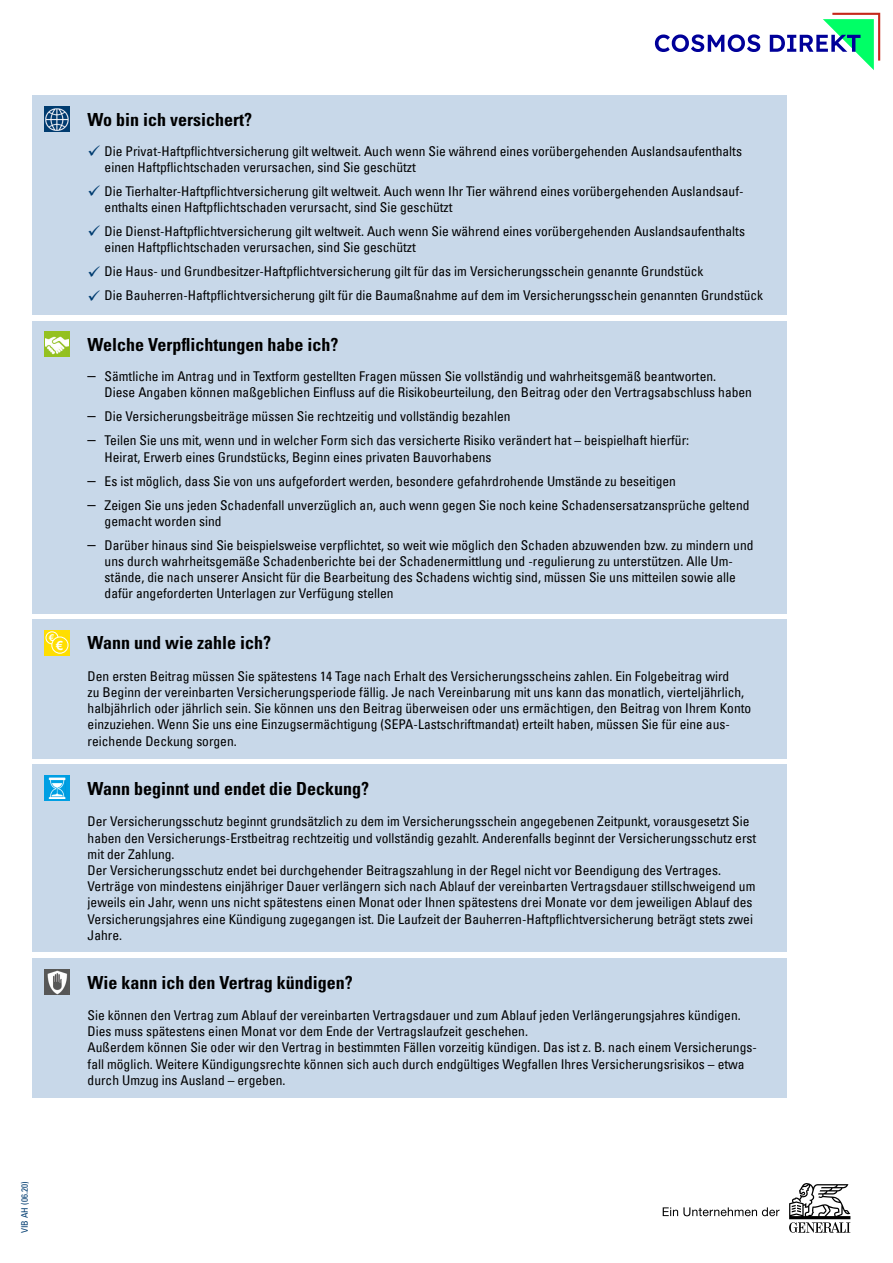
<style>
.page{position:relative;width:893px;height:1263px;background:#fff}
.page>*{position:absolute;margin:0;border:0;box-sizing:border-box;transform-origin:0 0}
.t1{font:700 condensed 18px "Univers LT Std";color:#000}
.t2{font:condensed 13.5px/16.2px "Univers LT";color:#000}
.t3{font:700 12.45px "Arial";color:#fff}
.t4{font:700 9.3px "Arial";color:#fff}
.t5{font:condensed 9px "Univers LT";color:#003c70}
.s1{color:#003c70}
.s2{font-size:16.5px}
</style>
<div class="page">
<div style="left:32px;top:96px;width:755px;height:219px;background:#c8d8e9"></div>
<svg style="left:44px;top:106px;width:26px;height:26px"></svg>
<img style="left:46px;top:108px;width:22px;height:22px">
<div style="left:32px;top:321px;width:755px;height:292px;background:#c8d8e9"></div>
<svg style="left:44px;top:331px;width:26px;height:26px"></svg>
<img style="left:46px;top:333px;width:22px;height:23px">
<div style="left:32px;top:619px;width:755px;height:139px;background:#c8d8e9"></div>
<svg style="left:44px;top:630px;width:26px;height:25px"></svg>
<div style="left:46px;top:632px;width:12px;height:12px;background:#ffde00;border-radius:50%"></div>
<div style="left:46px;top:631px;width:12px;height:13px;border:1px solid #fff;border-radius:50%"></div>
<div style="left:52px;top:637px;width:16px;height:16px;background:#ffde00;border-radius:50%"></div>
<div style="left:51px;top:637px;width:17px;height:17px;border:1px solid #fff;border-radius:50%"></div>
<div style="left:32px;top:765px;width:755px;height:187px;background:#c8d8e9"></div>
<div style="left:44px;top:775px;width:26px;height:26px;background:#009fe3"></div>
<img style="left:49px;top:778px;width:16px;height:21px">
<div style="left:32px;top:958px;width:755px;height:140px;background:#c8d8e9"></div>
<div style="left:44px;top:969px;width:26px;height:26px;background:#575756"></div>
<img style="left:47px;top:971px;width:21px;height:23px">
<svg style="left:789px;top:1183px;width:61px;height:50px"></svg>
<svg style="left:663px;top:1207px;width:116px;height:9px"></svg>
<svg style="left:655px;top:13px;width:225px;height:57px"></svg>
<p class="t4" style="left:49px;top:632px;width:7px">€</p>
<p class="t3" style="left:56px;top:637px;width:8px">€</p>
<h1 class="t1" style="left:88px;top:108px;width:166px">Wo bin ich versichert?</h1>
<p class="t2" style="left:105px;top:143px;width:639px;text-indent:-17px"><span class="s1">✓</span> Die Privat-Haftpflichtversicherung gilt weltweit. Auch wenn Sie während eines vorübergehenden Auslandsaufenthalts einen Haftpflichtschaden verursachen, sind Sie geschützt</p>
<p class="t2" style="left:105px;top:183px;width:640px;text-indent:-17px"><span class="s1">✓</span> Die Tierhalter-Haftpflichtversicherung gilt weltweit. Auch wenn Ihr Tier während eines vorübergehenden Auslandsauf&shy;enthalts einen Haftpflichtschaden verursacht, sind Sie geschützt</p>
<p class="t2" style="left:105px;top:223px;width:642px;text-indent:-17px"><span class="s1">✓</span> Die Dienst-Haftpflichtversicherung gilt weltweit. Auch wenn Sie während eines vorübergehenden Auslandsaufenthalts einen Haftpflichtschaden verursachen, sind Sie geschützt</p>
<p class="t2" style="left:88px;top:263px;width:617px"><span class="s1">✓</span> Die Haus- und Grundbesitzer-Haftpflichtversicherung gilt für das im Versicherungsschein genannte Grundstück</p>
<p class="t2" style="left:88px;top:287px;width:677px"><span class="s1">✓</span> Die Bauherren-Haftpflichtversicherung gilt für die Baumaßnahme auf dem im Versicherungsschein genannten Grundstück</p>
<h1 class="t1" style="left:88px;top:334px;width:252px">Welche Verpflichtungen habe ich?</h1>
<p class="t2" style="left:105px;top:368px;width:649px;text-indent:-17px"><span class="s2">–</span> Sämtliche im Antrag und in Textform gestellten Fragen müssen Sie vollständig und wahrheitsgemäß beantworten.<br>Diese Angaben können maßgeblichen Einfluss auf die Risikobeurteilung, den Beitrag oder den Vertragsabschluss haben</p>
<p class="t2" style="left:88px;top:408px;width:424px"><span class="s2">–</span> Die Versicherungsbeiträge müssen Sie rechtzeitig und vollständig bezahlen</p>
<p class="t2" style="left:105px;top:432px;width:586px;text-indent:-17px"><span class="s2">–</span> Teilen Sie uns mit, wenn und in welcher Form sich das versicherte Risiko verändert hat – beispielhaft hierfür:<br>Heirat, Erwerb eines Grundstücks, Beginn eines privaten Bauvorhabens</p>
<p class="t2" style="left:88px;top:472px;width:590px"><span class="s2">–</span> Es ist möglich, dass Sie von uns aufgefordert werden, besondere gefahrdrohende Umstände zu beseitigen</p>
<p class="t2" style="left:105px;top:496px;width:646px;text-indent:-17px"><span class="s2">–</span> Zeigen Sie uns jeden Schadenfall unverzüglich an, auch wenn gegen Sie noch keine Schadensersatzansprüche geltend gemacht worden sind</p>
<p class="t2" style="left:105px;top:537px;width:650px;text-indent:-17px"><span class="s2">–</span> Darüber hinaus sind Sie beispielsweise verpflichtet, so weit wie möglich den Schaden abzuwenden bzw. zu mindern und uns durch wahrheitsgemäße Schadenberichte bei der Schadenermittlung und -regulierung zu unterstützen. Alle Um&shy;stände, die nach unserer Ansicht für die Bearbeitung des Schadens wichtig sind, müssen Sie uns mitteilen sowie alle dafür angeforderten Unterlagen zur Verfügung stellen</p>
<h1 class="t1" style="left:88px;top:632px;width:185px">Wann und wie zahle ich?</h1>
<p class="t2" style="left:88px;top:668px;width:665px">Den ersten Beitrag müssen Sie spätestens 14 Tage nach Erhalt des Versicherungsscheins zahlen. Ein Folgebeitrag wird<br>zu Beginn der vereinbarten Versicherungsperiode fällig. Je nach Vereinbarung mit uns kann das monatlich, vierteljährlich, halbjährlich oder jährlich sein. Sie können uns den Beitrag überweisen oder uns ermächtigen, den Beitrag von Ihrem Konto einzuziehen. Wenn Sie uns eine Einzugsermächtigung (SEPA-Lastschriftmandat) erteilt haben, müssen Sie für eine aus&shy;reichende Deckung sorgen.</p>
<h1 class="t1" style="left:88px;top:777px;width:283px">Wann beginnt und endet die Deckung?</h1>
<p class="t2" style="left:88px;top:813px;width:670px">Der Versicherungsschutz beginnt grundsätzlich zu dem im Versicherungsschein angegebenen Zeitpunkt, vorausgesetzt Sie haben den Versicherungs-Erstbeitrag rechtzeitig und vollständig gezahlt. Anderenfalls beginnt der Versicherungsschutz erst mit der Zahlung.<br>Der Versicherungsschutz endet bei durchgehender Beitragszahlung in der Regel nicht vor Beendigung des Vertrages.<br>Verträge von mindestens einjähriger Dauer verlängern sich nach Ablauf der vereinbarten Vertragsdauer stillschweigend um jeweils ein Jahr, wenn uns nicht spätestens einen Monat oder Ihnen spätestens drei Monate vor dem jeweiligen Ablauf des Versicherungsjahres eine Kündigung zugegangen ist. Die Laufzeit der Bauherren-Haftpflichtversicherung beträgt stets zwei Jahre.</p>
<h1 class="t1" style="left:88px;top:971px;width:267px">Wie kann ich den Vertrag kündigen?</h1>
<p class="t2" style="left:88px;top:1007px;width:671px">Sie können den Vertrag zum Ablauf der vereinbarten Vertragsdauer und zum Ablauf jeden Verlängerungsjahres kündigen.<br>Dies muss spätestens einen Monat vor dem Ende der Vertragslaufzeit geschehen.<br>Außerdem können Sie oder wir den Vertrag in bestimmten Fällen vorzeitig kündigen. Das ist z. B. nach einem Versicherungs&shy;fall möglich. Weitere Kündigungsrechte können sich auch durch endgültiges Wegfallen Ihres Versicherungsrisikos – etwa durch Umzug ins Ausland – ergeben.</p>
<p class="t5" style="left:19px;top:1233px;width:53px;rotate:-90deg">VIB AH (06.20)</p>
</div>
